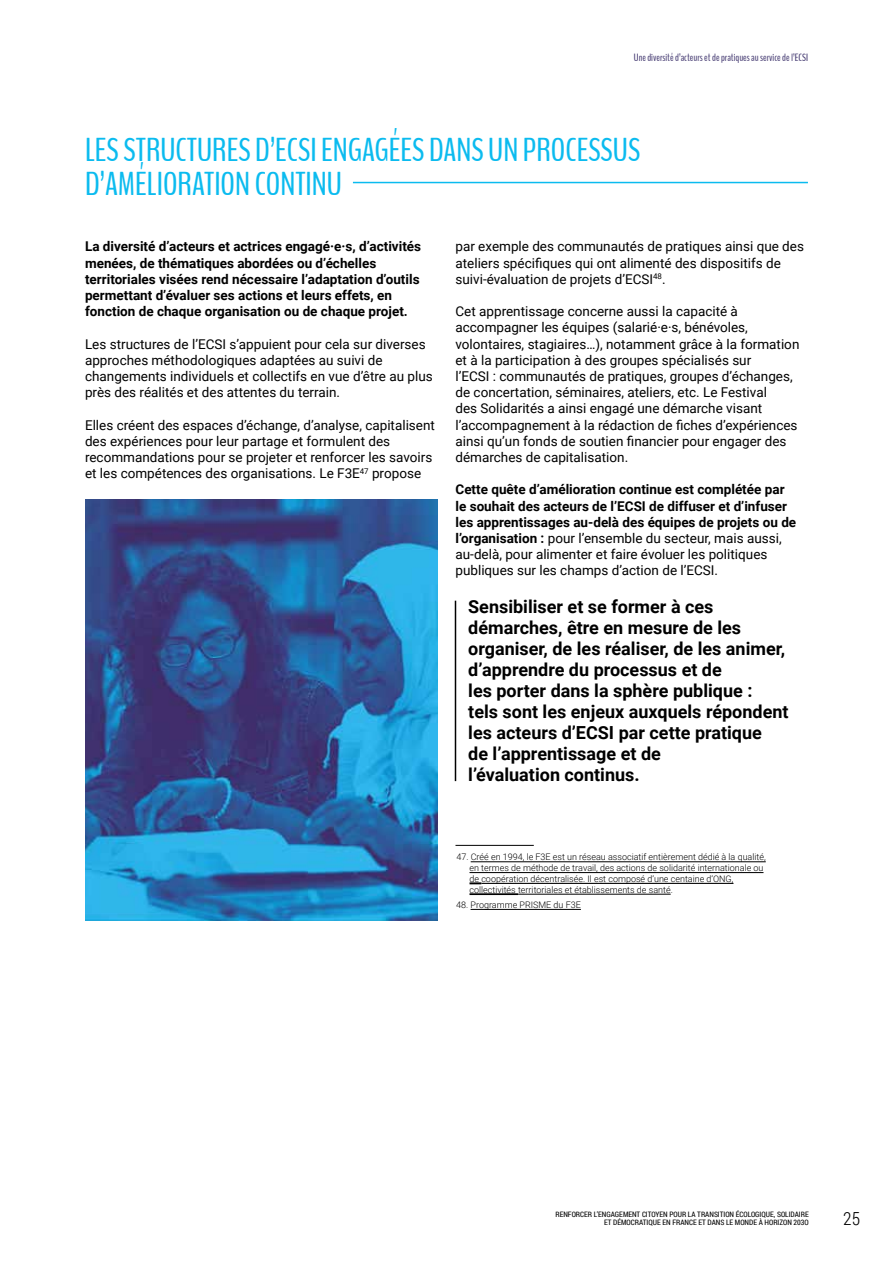
<style>
.page{position:relative;width:893px;height:1263px;background:#fff}
.page>*{position:absolute;margin:0;border:0;box-sizing:border-box;transform-origin:0 0}
.t1{font:33px/34.5px "Bench Nine";color:#0bbbef}
.t2{font:700 18px/21px "Roboto";color:#000}
.t3{font:300 18px "Roboto Condensed";color:#000}
.t4{font:13.5px/16.2px "Roboto";color:#000}
.t5{font:700 13.5px/16.2px "Roboto";color:#000}
.t6{font:10.5px "Bench Nine";color:#3f346d}
.t7{font:300 9px/10.8px "Roboto";color:#000}
.t8{font:7.5px/8.2px "Roboto Condensed";color:#000;text-align:right}
.s1{font-weight:400}
</style>
<div class="page">
<hr style="left:471px;top:909px;width:110px;height:1px;background:#000">
<hr style="left:518px;top:894px;width:153px;height:1px;background:#000">
<hr style="left:469px;top:894px;width:49px;height:1px;background:#000">
<hr style="left:481px;top:883px;width:252px;height:1px;background:#000">
<svg style="left:469px;top:883px;width:12px;height:1px"></svg>
<hr style="left:469px;top:872px;width:294px;height:1px;background:#000">
<hr style="left:471px;top:861px;width:295px;height:1px;background:#000">
<hr style="left:455px;top:845px;width:79px;height:1px;background:#000">
<hr style="left:353px;top:182px;width:455px;height:1px;background:#0bbbef">
<img style="left:85px;top:500px;width:352px;height:421px">
<hr style="left:455px;top:601px;width:1px;height:180px;background:#000">
<p class="t6" style="left:634px;top:50px;width:176px">Une diversité d’acteurs et de pratiques au service de l’ECSI</p>
<h1 class="t1" style="left:85px;top:133px;width:557px">LES STRUCTURES D’ECSI ENGAGÉES DANS UN PROCESSUS<br>D’AMÉLIORATION CONTINU</h1>
<p class="t5" style="left:85px;top:238px;width:338px">La diversité d’acteurs et actrices engagé·e·s, d’activités menées, de thématiques abordées ou d’échelles territoriales visées rend nécessaire l’adaptation d’outils permettant d’évaluer ses actions et leurs effets, en fonction de chaque organisation ou de chaque projet.</p>
<p class="t4" style="left:85px;top:335px;width:349px">Les structures de l’ECSI s’appuient pour cela sur diverses approches méthodologiques adaptées au suivi de changements individuels et collectifs en vue d’être au plus près des réalités et des attentes du terrain.</p>
<p class="t4" style="left:85px;top:416px;width:351px">Elles créent des espaces d’échange, d’analyse, capitalisent des expériences pour leur partage et formulent des recommandations pour se projeter et renforcer les savoirs et les compétences des organisations. Le F3E<sup>47</sup> propose</p>
<p class="t4" style="left:455px;top:238px;width:350px">par exemple des communautés de pratiques ainsi que des ateliers spécifiques qui ont alimenté des dispositifs de suivi-évaluation de projets d’ECSI<sup>48</sup>.</p>
<p class="t4" style="left:455px;top:303px;width:345px">Cet apprentissage concerne aussi la capacité à accompagner les équipes (salarié·e·s, bénévoles, volontaires, stagiaires…), notamment grâce à la formation et à la participation à des groupes spécialisés sur<br>l’ECSI : communautés de pratiques, groupes d’échanges, de concertation, séminaires, ateliers, etc. Le Festival<br>des Solidarités a ainsi engagé une démarche visant l’accompagnement à la rédaction de fiches d’expériences ainsi qu’un fonds de soutien financier pour engager des démarches de capitalisation.</p>
<p class="t5" style="left:455px;top:481px;width:342px">Cette quête d’amélioration continue est complétée par le souhait des acteurs de l’ECSI de diffuser et d’infuser les apprentissages au-delà des équipes de projets ou de l’organisation : <span class="s1">pour l’ensemble du secteur, mais aussi, au-delà, pour alimenter et faire évoluer les politiques publiques sur les champs d’action de l’ECSI.</span></p>
<p class="t2" style="left:468px;top:595px;width:322px">Sensibiliser et se former à ces démarches, être en mesure de les organiser, de les réaliser, de les animer, d’apprendre du processus et de<br>les porter dans la sphère publique :<br>tels sont les enjeux auxquels répondent les acteurs d’ECSI par cette pratique<br>de l’apprentissage et de<br>l’évaluation continus.</p>
<p class="t7" style="left:469px;top:851px;width:298px;text-indent:-13px">47. Créé en 1994, le F3E est un réseau associatif entièrement dédié à la qualité, en termes de méthode de travail, des actions de solidarité internationale ou de coopération décentralisée. Il est composé d’une centaine d’ONG, collectivités territoriales et établissements de santé.</p>
<p class="t7" style="left:456px;top:899px;width:126px">48. Programme PRISME du F3E</p>
<p class="t8" style="left:555px;top:1209px;width:255px">RENFORCER L’ENGAGEMENT CITOYEN POUR LA TRANSITION ÉCOLOGIQUE, SOLIDAIRE<br>ET DÉMOCRATIQUE EN FRANCE ET DANS LE MONDE À HORIZON 203O</p>
<h2 class="t3" style="left:843px;top:1206px;width:18px">25</h2>
</div>
